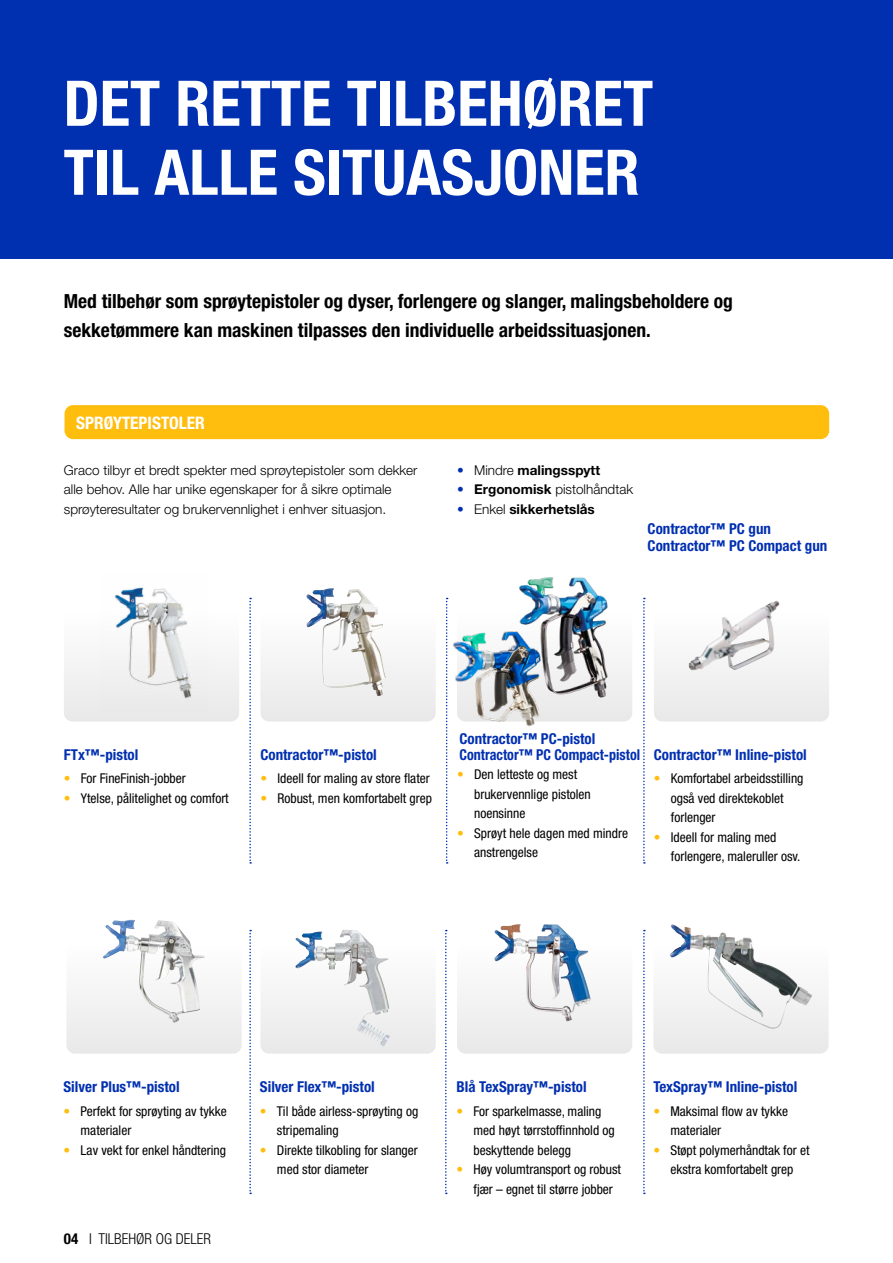
<style>
.page{position:relative;width:893px;height:1263px;background:#fff}
.page>*{position:absolute;margin:0;border:0;box-sizing:border-box;transform-origin:0 0}
.t1{font:700 condensed 63px/69px "Helvetica Neue LT Std";color:#fff}
.t2{font:700 condensed 19.5px/28.5px "Helvetica Neue LT Std";color:#000}
.t3{font:700 condensed 17.25px "Helvetica Neue LT Std";color:#fff}
.t4{font:700 condensed 15px/16.2px "Helvetica Neue LT Std";color:#002fb0}
.t5{font:300 condensed 15px "Helvetica Neue LT Std";color:#000}
.t6{font:condensed 13.5px/19.5px "Helvetica Neue LT Std";color:#000}
.t7{font:300 13.5px/19.5px "Helvetica Neue LT Std";color:#000}
.t8{font:700 13.5px "Helvetica Neue LT Std";color:#000}
.s1{font-weight:300;color:#002fb0}
.s2{font-weight:300}
.s3{color:#002fb0}
.s4{font-weight:700}
.s5{color:#ffbe0e}
</style>
<div class="page">
<div style="left:0;top:0;width:893px;height:259px;background:#002fb0"></div>
<div style="left:64px;top:611px;width:175px;height:110px;background:linear-gradient(to bottom,#fff,#e8e8e8);border-radius:9px"></div>
<svg style="left:260px;top:944px;width:176px;height:110px;fill:#f1f1f1"></svg>
<svg style="left:260px;top:611px;width:176px;height:110px;fill:#f1f1f0"></svg>
<svg style="left:457px;top:944px;width:175px;height:110px;fill:#efefef"></svg>
<div style="left:654px;top:611px;width:175px;height:110px;background:linear-gradient(to right,#efefef,#f1f1f1);border-radius:9px"></div>
<div style="left:653px;top:944px;width:176px;height:110px;background:linear-gradient(to bottom,#fefefe,#e8e8e8);border-radius:9px"></div>
<svg style="left:66px;top:944px;width:176px;height:110px;fill:#efefef"></svg>
<div style="left:65px;top:405px;width:764px;height:34px;background:#ffbe0e;border-radius:9px"></div>
<img style="left:100px;top:587px;width:108px;height:112px">
<img style="left:306px;top:588px;width:34px;height:92px">
<img style="left:103px;top:920px;width:69px;height:100px">
<img style="left:669px;top:929px;width:143px;height:100px">
<img style="left:688px;top:601px;width:92px;height:70px">
<img style="left:295px;top:931px;width:56px;height:38px">
<img style="left:494px;top:924px;width:78px;height:97px">
<div style="left:457px;top:611px;width:175px;height:110px;background:linear-gradient(to bottom,#fff,#e9e9e9);border-radius:9px"></div>
<img style="left:519px;top:577px;width:102px;height:129px">
<img style="left:452px;top:606px;width:119px;height:121px">
<svg style="left:249px;top:598px;width:2px;height:266px"></svg>
<svg style="left:249px;top:930px;width:2px;height:264px"></svg>
<svg style="left:446px;top:598px;width:2px;height:266px"></svg>
<svg style="left:445px;top:930px;width:2px;height:264px"></svg>
<svg style="left:643px;top:598px;width:2px;height:266px"></svg>
<svg style="left:643px;top:930px;width:2px;height:264px"></svg>
<h1 class="t1" style="left:64px;top:68px;width:591px">DET RETTE TILBEHØRET<br>TIL ALLE SITUASJONER</h1>
<h2 class="t2" style="left:64px;top:287px;width:671px">Med tilbehør som sprøytepistoler og dyser, forlengere og slanger, malingsbeholdere og sekketømmere kan maskinen tilpasses den individuelle arbeidssituasjonen.</h2>
<p class="t3" style="left:76px;top:412px;width:130px">SPRØYTEPISTOLER</p>
<p class="t7" style="left:64px;top:460px;width:355px">Graco tilbyr et bredt spekter med sprøytepistoler som dekker alle behov. Alle har unike egenskaper for å sikre optimale sprøyteresultater og brukervennlighet i enhver situasjon.</p>
<p class="t8" style="left:457px;top:462px;width:144px"><span class="s1">•</span> <span class="s2">Mindre</span> malingsspytt</p>
<p class="t7" style="left:457px;top:479px;width:177px"><span class="s3">•</span> <span class="s4">Ergonomisk</span> pistolhåndtak</p>
<p class="t8" style="left:457px;top:501px;width:139px"><span class="s1">•</span> <span class="s2">Enkel</span> sikkerhetslås</p>
<p class="t4" style="left:648px;top:521px;width:181px">Contractor™ PC gun<br>Contractor™ PC Compact gun</p>
<p class="t4" style="left:64px;top:746px;width:76px">FTx™-pistol</p>
<p class="t6" style="left:64px;top:769px;width:123px"><span class="s5">•</span> For FineFinish-jobber</p>
<p class="t6" style="left:64px;top:788px;width:166px"><span class="s5">•</span> Ytelse, pålitelighet og comfort</p>
<p class="t4" style="left:260px;top:746px;width:118px">Contractor™-pistol</p>
<p class="t6" style="left:260px;top:769px;width:171px"><span class="s5">•</span> Ideell for maling av store flater</p>
<p class="t6" style="left:260px;top:788px;width:173px"><span class="s5">•</span> Robust, men komfortabelt grep</p>
<p class="t4" style="left:459px;top:730px;width:182px">Contractor™ PC-pistol<br>Contractor™ PC Compact-pistol</p>
<p class="t6" style="left:474px;top:765px;width:118px;text-indent:-17px"><span class="s5">•</span> Den letteste og mest brukervennlige pistolen noensinne</p>
<p class="t6" style="left:474px;top:823px;width:155px;text-indent:-17px"><span class="s5">•</span> Sprøyt hele dagen med mindre anstrengelse</p>
<p class="t4" style="left:654px;top:746px;width:154px">Contractor™ Inline-pistol</p>
<p class="t6" style="left:671px;top:769px;width:134px;text-indent:-17px"><span class="s5">•</span> Komfortabel arbeidsstilling også ved direktekoblet forlenger</p>
<p class="t6" style="left:671px;top:827px;width:131px;text-indent:-17px"><span class="s5">•</span> Ideell for maling med forlengere, maleruller osv.</p>
<p class="t4" style="left:64px;top:1078px;width:118px">Silver Plus™-pistol</p>
<p class="t6" style="left:81px;top:1101px;width:148px;text-indent:-17px"><span class="s5">•</span> Perfekt for sprøyting av tykke materialer</p>
<p class="t6" style="left:64px;top:1140px;width:164px"><span class="s5">•</span> Lav vekt for enkel håndtering</p>
<p class="t5" style="left:64px;top:1230px;width:149px"><span class="s4">04</span> I TILBEHØR OG DELER</p>
<p class="t4" style="left:260px;top:1078px;width:116px">Silver Flex™-pistol</p>
<p class="t6" style="left:277px;top:1101px;width:143px;text-indent:-17px"><span class="s5">•</span> Til både airless-sprøyting og stripemaling</p>
<p class="t6" style="left:277px;top:1140px;width:142px;text-indent:-17px"><span class="s5">•</span> Direkte tilkobling for slanger med stor diameter</p>
<p class="t4" style="left:456px;top:1078px;width:132px">Blå TexSpray™-pistol</p>
<p class="t6" style="left:473px;top:1101px;width:143px;text-indent:-17px"><span class="s5">•</span> For sparkelmasse, maling med høyt tørrstoffinnhold og beskyttende belegg</p>
<p class="t6" style="left:473px;top:1159px;width:149px;text-indent:-17px"><span class="s5">•</span> Høy volumtransport og robust fjær – egnet til større jobber</p>
<p class="t4" style="left:653px;top:1078px;width:145px">TexSpray™ Inline-pistol</p>
<p class="t6" style="left:670px;top:1101px;width:119px;text-indent:-17px"><span class="s5">•</span> Maksimal flow av tykke materialer</p>
<p class="t6" style="left:653px;top:1140px;width:158px;text-align:center"><span class="s5">•</span> Støpt polymerhåndtak for et ekstra komfortabelt grep</p>
</div>
